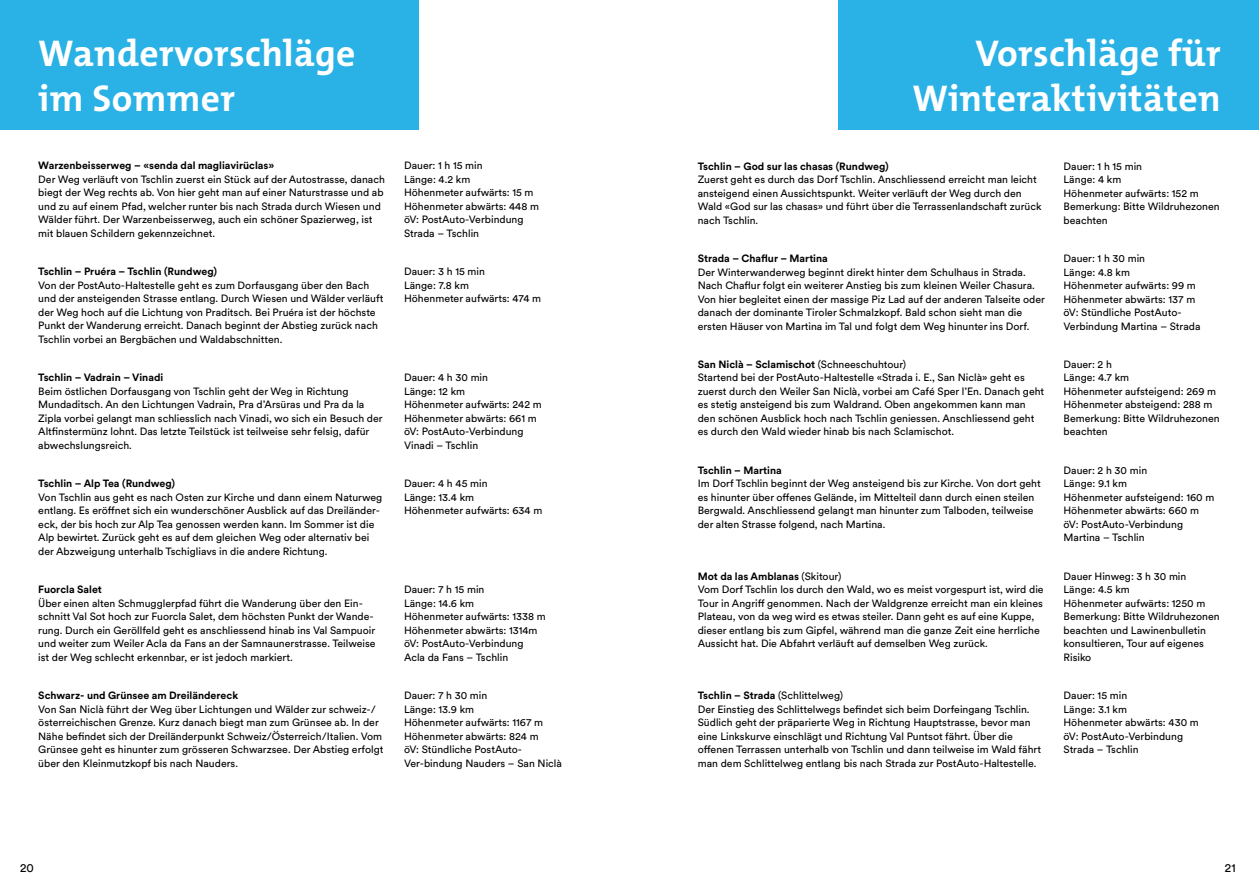
<style>
.page{position:relative;width:1259px;height:893px;background:#fff}
.page>*{position:absolute;margin:0;border:0;box-sizing:border-box;transform-origin:0 0}
.t1{font:700 37.5px/45px "The Mix B W7";letter-spacing:.01em;color:#fff;text-align:right}
.t2{font:12px "Circular Std";color:#000}
.t3{font:10.5px/13.5px "Circulargraubuenden";color:#000}
.t4{font:700 10.5px "Circulargraubuenden";color:#000}
.s1{font-weight:700}
</style>
<div class="page">
<div style="left:0;top:0;width:418px;height:129px;background:#2ab1e5"></div>
<div style="left:838px;top:0;width:421px;height:129px;background:#2ab1e5"></div>
<h1 class="t1" style="left:38px;top:31px;width:319px;text-align:left">Wandervorschläge im Sommer</h1>
<p class="t4" style="left:38px;top:159px;width:237px">Warzenbeisserweg – «senda dal magliavirüclas»</p>
<p class="t3" style="left:38px;top:172px;width:348px">Der Weg verläuft von Tschlin zuerst ein Stück auf der Autostrasse, danach biegt der Weg rechts ab. Von hier geht man auf einer Naturstrasse und ab und zu auf einem Pfad, welcher runter bis nach Strada durch Wiesen und Wälder führt. Der Warzenbeisserweg, auch ein schöner Spazierweg, ist mit blauen Schildern gekennzeichnet.</p>
<p class="t4" style="left:38px;top:264px;width:180px">Tschlin – Pruéra – Tschlin (Rundweg)</p>
<p class="t3" style="left:38px;top:278px;width:347px">Von der PostAuto-Haltestelle geht es zum Dorfausgang über den Bach und der ansteigenden Strasse entlang. Durch Wiesen und Wälder verläuft der Weg hoch auf die Lichtung von Praditsch. Bei Pruéra ist der höchste Punkt der Wanderung erreicht. Danach beginnt der Abstieg zurück nach Tschlin vorbei an Bergbächen und Waldabschnitten.</p>
<p class="t4" style="left:38px;top:370px;width:126px">Tschlin – Vadrain – Vinadi</p>
<p class="t3" style="left:38px;top:384px;width:346px">Beim östlichen Dorfausgang von Tschlin geht der Weg in Richtung Mundaditsch. An den Lichtungen Vadrain, Pra d’Arsüras und Pra da la Zipla vorbei gelangt man schliesslich nach Vinadi, wo sich ein Besuch der Altfinstermünz lohnt. Das letzte Teilstück ist teilweise sehr felsig, dafür abwechslungsreich.</p>
<p class="t4" style="left:38px;top:476px;width:138px">Tschlin – Alp Tea (Rundweg)</p>
<p class="t3" style="left:38px;top:490px;width:346px">Von Tschlin aus geht es nach Osten zur Kirche und dann einem Naturweg entlang. Es eröffnet sich ein wunderschöner Ausblick auf das Dreiländer&shy;eck, der bis hoch zur Alp Tea genossen werden kann. Im Sommer ist die Alp bewirtet. Zurück geht es auf dem gleichen Weg oder alternativ bei der Abzweigung unterhalb Tschigliavs in die andere Richtung.</p>
<p class="t3" style="left:404px;top:159px;width:136px">Dauer: 1 h 15 min<br>Länge: 4.2 km<br>Höhenmeter aufwärts: 15 m<br>Höhenmeter abwärts: 448 m öV: PostAuto-Verbindung<br>Strada – Tschlin</p>
<p class="t3" style="left:404px;top:264px;width:139px">Dauer: 3 h 15 min<br>Länge: 7.8 km<br>Höhenmeter aufwärts: 474 m</p>
<p class="t3" style="left:404px;top:370px;width:139px">Dauer: 4 h 30 min<br>Länge: 12 km<br>Höhenmeter aufwärts: 242 m<br>Höhenmeter abwärts: 661 m öV: PostAuto-Verbindung<br>Vinadi – Tschlin</p>
<p class="t3" style="left:404px;top:476px;width:140px">Dauer: 4 h 45 min<br>Länge: 13.4 km<br>Höhenmeter aufwärts: 634 m</p>
<p class="t4" style="left:38px;top:582px;width:65px">Fuorcla Salet</p>
<p class="t3" style="left:38px;top:596px;width:339px">Über einen alten Schmugglerpfad führt die Wanderung über den Ein&shy;schnitt Val Sot hoch zur Fuorcla Salet, dem höchsten Punkt der Wande&shy;rung. Durch ein Geröllfeld geht es anschliessend hinab ins Val Sampuoir und weiter zum Weiler Acla da Fans an der Samnaunerstrasse. Teilweise ist der Weg schlecht erkennbar, er ist jedoch markiert.</p>
<p class="t3" style="left:404px;top:582px;width:143px">Dauer: 7 h 15 min<br>Länge: 14.6 km<br>Höhenmeter aufwärts: 1338 m<br>Höhenmeter abwärts: 1314m öV: PostAuto-Verbindung<br>Acla da Fans – Tschlin</p>
<p class="t4" style="left:38px;top:688px;width:201px">Schwarz- und Grünsee am Dreiländereck</p>
<p class="t3" style="left:38px;top:702px;width:347px">Von San Niclà führt der Weg über Lichtungen und Wälder zur schweiz-/ österreichischen Grenze. Kurz danach biegt man zum Grünsee ab. In der Nähe befindet sich der Dreiländerpunkt Schweiz/Österreich/Italien. Vom Grünsee geht es hinunter zum grösseren Schwarzsee. Der Abstieg erfolgt über den Kleinmutzkopf bis nach Nauders.</p>
<p class="t3" style="left:404px;top:688px;width:159px">Dauer: 7 h 30 min<br>Länge: 13.9 km<br>Höhenmeter aufwärts: 1167 m<br>Höhenmeter abwärts: 824 m<br>öV: Stündliche PostAuto-<br>Ver-bindung Nauders – San Niclà</p>
<h1 class="t1" style="left:912px;top:31px;width:310px">Vorschläge für<br>Winteraktivitäten</h1>
<p class="t4" style="left:698px;top:159px;width:192px">Tschlin – God sur las chasas (Rundweg)</p>
<p class="t3" style="left:698px;top:172px;width:345px">Zuerst geht es durch das Dorf Tschlin. Anschliessend erreicht man leicht ansteigend einen Aussichtspunkt. Weiter verläuft der Weg durch den Wald «God sur las chasas» und führt über die Terrassenlandschaft zurück nach Tschlin.</p>
<p class="t4" style="left:698px;top:251px;width:132px">Strada – Chaflur – Martina</p>
<p class="t3" style="left:698px;top:265px;width:349px">Der Winterwanderweg beginnt direkt hinter dem Schulhaus in Strada.<br>Nach Chaflur folgt ein weiterer Anstieg bis zum kleinen Weiler Chasura.<br>Von hier begleitet einen der massige Piz Lad auf der anderen Talseite oder danach der dominante Tiroler Schmalzkopf. Bald schon sieht man die ersten Häuser von Martina im Tal und folgt dem Weg hinunter ins Dorf.</p>
<p class="t3" style="left:1063px;top:159px;width:158px">Dauer: 1 h 15 min<br>Länge: 4 km<br>Höhenmeter aufwärts: 152 m<br>Bemerkung: Bitte Wildruhezonen beachten</p>
<p class="t3" style="left:1063px;top:251px;width:138px">Dauer: 1 h 30 min<br>Länge: 4.8 km<br>Höhenmeter aufwärts: 99 m<br>Höhenmeter abwärts: 137 m öV: Stündliche PostAuto-<br>Verbindung Martina – Strada</p>
<p class="t3" style="left:698px;top:357px;width:348px"><span class="s1">San Niclà – Sclamischot</span> (Schneeschuhtour)<br>Startend bei der PostAuto-Haltestelle «Strada i. E., San Niclà» geht es zuerst durch den Weiler San Niclà, vorbei am Café Sper l’En. Danach geht es stetig ansteigend bis zum Waldrand. Oben angekommen kann man den schönen Ausblick hoch nach Tschlin geniessen. Anschliessend geht es durch den Wald wieder hinab bis nach Sclamischot.</p>
<p class="t3" style="left:1063px;top:357px;width:158px">Dauer: 2 h<br>Länge: 4.7 km<br>Höhenmeter aufsteigend: 269 m<br>Höhenmeter absteigend: 288 m<br>Bemerkung: Bitte Wildruhezonen beachten</p>
<p class="t4" style="left:698px;top:463px;width:85px">Tschlin – Martina</p>
<p class="t3" style="left:698px;top:476px;width:344px">Im Dorf Tschlin beginnt der Weg ansteigend bis zur Kirche. Von dort geht es hinunter über offenes Gelände, im Mittelteil dann durch einen steilen Bergwald. Anschliessend gelangt man hinunter zum Talboden, teilweise der alten Strasse folgend, nach Martina.</p>
<p class="t3" style="left:1063px;top:463px;width:152px">Dauer: 2 h 30 min<br>Länge: 9.1 km<br>Höhenmeter aufsteigend: 160 m<br>Höhenmeter abwärts: 660 m öV: PostAuto-Verbindung<br>Martina – Tschlin</p>
<p class="t3" style="left:698px;top:569px;width:347px"><span class="s1">Mot da las Amblanas</span> (Skitour)<br>Vom Dorf Tschlin los durch den Wald, wo es meist vorgespurt ist, wird die Tour in Angriff genommen. Nach der Waldgrenze erreicht man ein kleines Plateau, von da weg wird es etwas steiler. Dann geht es auf eine Kuppe, dieser entlang bis zum Gipfel, während man die ganze Zeit eine herrliche Aussicht hat. Die Abfahrt verläuft auf demselben Weg zurück.</p>
<p class="t3" style="left:1063px;top:569px;width:158px">Dauer Hinweg: 3 h 30 min<br>Länge: 4.5 km<br>Höhenmeter aufwärts: 1250 m<br>Bemerkung: Bitte Wildruhezonen beachten und Lawinenbulletin konsultieren, Tour auf eigenes<br>Risiko</p>
<p class="t3" style="left:698px;top:688px;width:345px"><span class="s1">Tschlin – Strada</span> (Schlittelweg)<br>Der Einstieg des Schlittelwegs befindet sich beim Dorfeingang Tschlin.<br>Südlich geht der präparierte Weg in Richtung Hauptstrasse, bevor man eine Linkskurve einschlägt und Richtung Val Puntsot fährt. Über die offenen Terrassen unterhalb von Tschlin und dann teilweise im Wald fährt man dem Schlittelweg entlang bis nach Strada zur PostAuto-Haltestelle.</p>
<p class="t3" style="left:1063px;top:688px;width:137px">Dauer: 15 min<br>Länge: 3.1 km<br>Höhenmeter abwärts: 430 m öV: PostAuto-Verbindung<br>Strada – Tschlin</p>
<p class="t2" style="left:20px;top:860px;width:15px">20</p>
<p class="t2" style="left:1225px;top:860px;width:12px">21</p>
</div>
